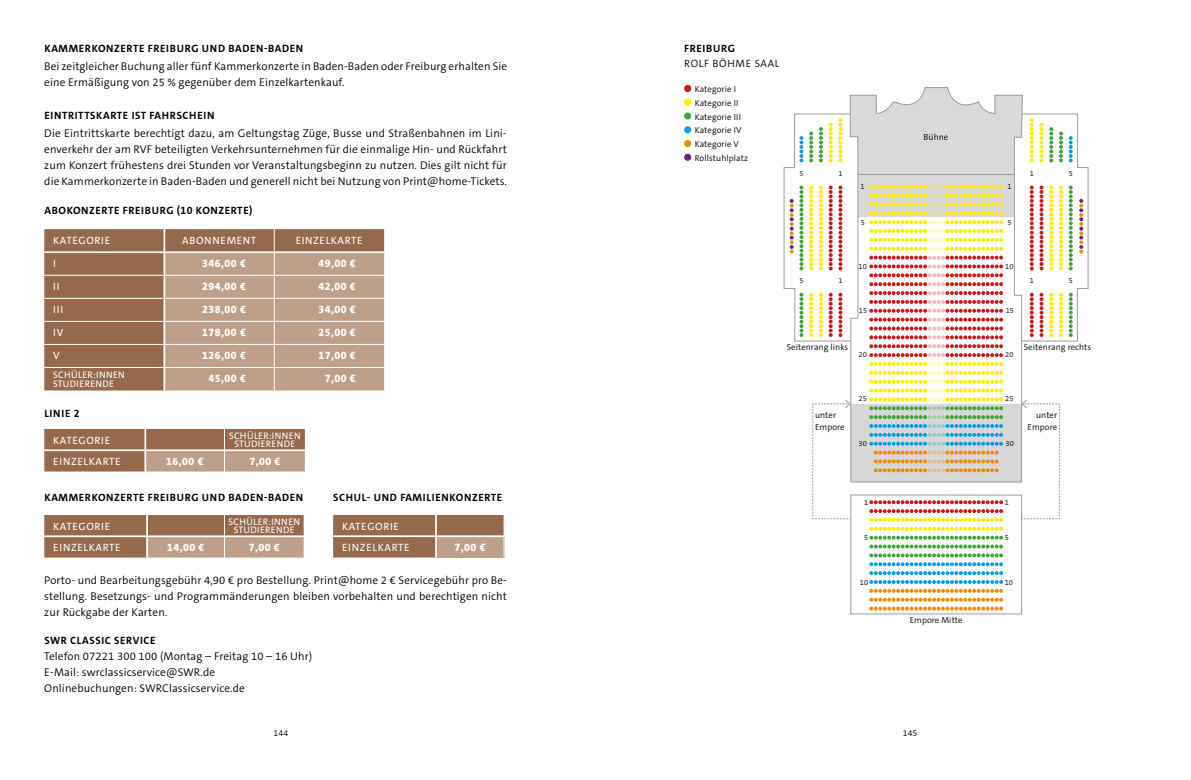
<style>
.page{position:relative;width:1191px;height:780px;background:#fff}
.page>*{position:absolute;margin:0;border:0;box-sizing:border-box;transform-origin:0 0}
.t1{font:300 11.25px/16px "The Sans C5";letter-spacing:.01em;color:#000;text-align:justify}
.t2{font:700 10.62px "The Sans C5";letter-spacing:.06em;color:#000}
.t3{font:800 10.62px "The Sans C5";letter-spacing:.045em;color:#fff}
.t4{font:10.62px/21.2px "The Sans C5";letter-spacing:.06em;color:#fff}
.t5{font:300 10.62px "The Sans C5";letter-spacing:.065em;color:#000}
.t6{font:9.5px/8.8px "The Sans C5";letter-spacing:.03em;color:#fff;text-align:center}
.t7{font:300 8.75px/13.8px "The Sans C5";letter-spacing:.01em;color:#000}
.t8{font:300 8.75px/11.2px "The Sans B W4";letter-spacing:.01em;color:#000}
.t9{font:300 7.5px "The Sans B W4";letter-spacing:.01em;color:#000}
</style>
<div class="page">
<div style="left:684px;top:85px;width:7px;height:7px;background:#cd1719;border-radius:50%"></div>
<div style="left:684px;top:99px;width:7px;height:7px;background:#ffed00;border-radius:50%"></div>
<div style="left:684px;top:112px;width:7px;height:7px;background:#3fa535;border-radius:50%"></div>
<div style="left:684px;top:126px;width:7px;height:7px;background:#009fe3;border-radius:50%"></div>
<div style="left:684px;top:140px;width:7px;height:7px;background:#f18a00;border-radius:50%"></div>
<div style="left:684px;top:154px;width:7px;height:7px;background:#642483;border-radius:50%"></div>
<svg style="left:783px;top:88px;width:305px;height:522px"></svg>
<svg style="left:44px;top:515px;width:260px;height:42px;background:#a68066"></svg>
<hr style="left:146px;top:515px;width:2px;height:20px;background:#fff">
<hr style="left:146px;top:537px;width:2px;height:20px;background:#fff">
<svg style="left:44px;top:429px;width:261px;height:42px;background:#a67f66"></svg>
<hr style="left:144px;top:429px;width:2px;height:20px;background:#fff">
<hr style="left:144px;top:451px;width:2px;height:20px;background:#fff">
<div style="left:44px;top:229px;width:119px;height:161px;background:#96694c"></div>
<svg style="left:165px;top:229px;width:219px;height:161px;background:#b99882"></svg>
<hr style="left:44px;top:275px;width:119px;height:1px;background:#fff">
<hr style="left:44px;top:298px;width:119px;height:1px;background:#fff">
<hr style="left:44px;top:321px;width:119px;height:1px;background:#fff">
<hr style="left:44px;top:344px;width:119px;height:1px;background:#fff">
<hr style="left:44px;top:367px;width:119px;height:1px;background:#fff">
<hr style="left:165px;top:275px;width:109px;height:1px;background:#fff">
<hr style="left:165px;top:298px;width:109px;height:1px;background:#fff">
<hr style="left:165px;top:321px;width:109px;height:1px;background:#fff">
<hr style="left:165px;top:344px;width:109px;height:1px;background:#fff">
<hr style="left:165px;top:367px;width:109px;height:1px;background:#fff">
<hr style="left:274px;top:275px;width:110px;height:1px;background:#fff">
<hr style="left:274px;top:298px;width:110px;height:1px;background:#fff">
<hr style="left:274px;top:321px;width:110px;height:1px;background:#fff">
<hr style="left:274px;top:344px;width:110px;height:1px;background:#fff">
<hr style="left:274px;top:367px;width:110px;height:1px;background:#fff">
<hr style="left:44px;top:251px;width:120px;height:2px;background:#fff">
<hr style="left:164px;top:251px;width:110px;height:2px;background:#fff">
<hr style="left:274px;top:251px;width:110px;height:2px;background:#fff">
<svg style="left:333px;top:515px;width:171px;height:42px;background:#a2795f"></svg>
<hr style="left:435px;top:515px;width:2px;height:20px;background:#fff">
<hr style="left:435px;top:537px;width:2px;height:20px;background:#fff">
<p class="t2" style="left:44px;top:42px;width:260px">KAMMERKONZERTE FREIBURG UND BADEN-BADEN</p>
<p class="t1" style="left:44px;top:59px;width:464px">Bei zeitgleicher Buchung aller fünf Kammerkonzerte in Baden-Baden oder Freiburg erhalten Sie eine Ermäßigung von 25 % gegenüber dem Einzelkartenkauf.</p>
<p class="t2" style="left:44px;top:108px;width:171px">EINTRITTSKARTE IST FAHRSCHEIN</p>
<p class="t1" style="left:44px;top:125px;width:464px">Die Eintrittskarte berechtigt dazu, am Geltungstag Züge, Busse und Straßenbahnen im Lini&shy;enverkehr der am RVF beteiligten Verkehrsunternehmen für die einmalige Hin- und Rückfahrt zum Konzert frühestens drei Stunden vor Veranstaltungsbeginn zu nutzen. Dies gilt nicht für die Kammerkonzerte in Baden-Baden und generell nicht bei Nutzung von Print@home-Tickets.</p>
<p class="t2" style="left:44px;top:204px;width:210px">ABOKONZERTE FREIBURG (10 KONZERTE)</p>
<p class="t4" style="left:53px;top:230px;width:58px">KATEGORIE</p>
<p class="t4" style="left:182px;top:230px;width:76px">ABONNEMENT</p>
<p class="t4" style="left:296px;top:230px;width:68px">EINZELKARTE</p>
<p class="t4" style="left:53px;top:253px;width:4px">I</p>
<p class="t3" style="left:202px;top:257px;width:45px">346,00 €</p>
<p class="t3" style="left:318px;top:257px;width:39px">49,00 €</p>
<p class="t4" style="left:53px;top:276px;width:8px">II</p>
<p class="t3" style="left:202px;top:280px;width:45px">294,00 €</p>
<p class="t3" style="left:318px;top:280px;width:39px">42,00 €</p>
<p class="t4" style="left:53px;top:299px;width:12px">III</p>
<p class="t3" style="left:202px;top:303px;width:45px">238,00 €</p>
<p class="t3" style="left:318px;top:303px;width:39px">34,00 €</p>
<p class="t4" style="left:53px;top:322px;width:12px">IV</p>
<p class="t3" style="left:202px;top:326px;width:45px">178,00 €</p>
<p class="t3" style="left:318px;top:326px;width:39px">25,00 €</p>
<p class="t4" style="left:53px;top:345px;width:8px">V</p>
<p class="t3" style="left:202px;top:349px;width:45px">126,00 €</p>
<p class="t3" style="left:318px;top:349px;width:39px">17,00 €</p>
<p class="t6" style="left:53px;top:370px;width:73px;text-align:left">SCHÜLER:INNEN<br>STUDIERENDE</p>
<p class="t3" style="left:208px;top:372px;width:39px">45,00 €</p>
<p class="t3" style="left:325px;top:372px;width:33px">7,00 €</p>
<p class="t2" style="left:44px;top:406px;width:37px">LINIE 2</p>
<p class="t4" style="left:53px;top:430px;width:58px">KATEGORIE</p>
<p class="t6" style="left:229px;top:431px;width:73px">SCHÜLER:INNEN<br>STUDIERENDE</p>
<p class="t4" style="left:53px;top:451px;width:69px">EINZELKARTE</p>
<p class="t3" style="left:166px;top:455px;width:39px">16,00 €</p>
<p class="t3" style="left:249px;top:455px;width:33px">7,00 €</p>
<p class="t2" style="left:44px;top:490px;width:260px">KAMMERKONZERTE FREIBURG UND BADEN-BADEN</p>
<p class="t4" style="left:53px;top:516px;width:58px">KATEGORIE</p>
<p class="t6" style="left:228px;top:517px;width:73px">SCHÜLER:INNEN<br>STUDIERENDE</p>
<p class="t4" style="left:53px;top:537px;width:69px">EINZELKARTE</p>
<p class="t3" style="left:167px;top:541px;width:39px">14,00 €</p>
<p class="t3" style="left:249px;top:541px;width:33px">7,00 €</p>
<p class="t2" style="left:333px;top:490px;width:171px">SCHUL- UND FAMILIENKONZERTE</p>
<p class="t4" style="left:342px;top:515px;width:69px">KATEGORIE<br>EINZELKARTE</p>
<p class="t3" style="left:454px;top:540px;width:33px">7,00 €</p>
<p class="t1" style="left:44px;top:572px;width:464px">Porto- und Bearbeitungsgebühr 4,90 € pro Bestellung. Print@home 2 € Servicegebühr pro Be&shy;stellung. Besetzungs- und Programmänderungen bleiben vorbehalten und berechtigen nicht zur Rückgabe der Karten.</p>
<p class="t2" style="left:44px;top:634px;width:113px">SWR CLASSIC SERVICE</p>
<p class="t1" style="left:44px;top:648px;width:269px;text-align:left">Telefon 07221 300 100 (Montag – Freitag 10 – 16 Uhr)<br>E-Mail: swrclassicservice@SWR.de<br>Onlinebuchungen: SWRClassicservice.de</p>
<p class="t2" style="left:684px;top:42px;width:52px">FREIBURG</p>
<p class="t5" style="left:684px;top:57px;width:97px">ROLF BÖHME SAAL</p>
<p class="t7" style="left:694px;top:82px;width:55px">Kategorie I<br>Kategorie II<br>Kategorie III<br>Kategorie IV<br>Kategorie V<br>Rollstuhlplatz</p>
<p class="t9" style="left:799px;top:169px;width:6px">5</p>
<p class="t9" style="left:838px;top:169px;width:6px">1</p>
<p class="t8" style="left:923px;top:132px;width:26px">Bühne</p>
<p class="t9" style="left:1029px;top:169px;width:6px">1</p>
<p class="t9" style="left:1068px;top:169px;width:6px">5</p>
<p class="t9" style="left:860px;top:182px;width:6px">1</p>
<p class="t9" style="left:860px;top:217px;width:6px">5</p>
<p class="t9" style="left:858px;top:262px;width:10px">10</p>
<p class="t9" style="left:859px;top:305px;width:10px">15</p>
<p class="t9" style="left:858px;top:349px;width:10px">20</p>
<p class="t9" style="left:858px;top:394px;width:10px">25</p>
<p class="t9" style="left:858px;top:438px;width:10px">30</p>
<p class="t9" style="left:1007px;top:182px;width:6px">1</p>
<p class="t9" style="left:1007px;top:217px;width:6px">5</p>
<p class="t9" style="left:1005px;top:262px;width:10px">10</p>
<p class="t9" style="left:1005px;top:305px;width:10px">15</p>
<p class="t9" style="left:1005px;top:349px;width:10px">20</p>
<p class="t9" style="left:1005px;top:394px;width:10px">25</p>
<p class="t9" style="left:1005px;top:438px;width:10px">30</p>
<p class="t9" style="left:799px;top:276px;width:6px">5</p>
<p class="t9" style="left:838px;top:276px;width:6px">1</p>
<p class="t9" style="left:1029px;top:276px;width:6px">1</p>
<p class="t9" style="left:1068px;top:276px;width:6px">5</p>
<p class="t8" style="left:786px;top:342px;width:63px">Seitenrang links</p>
<p class="t8" style="left:1023px;top:342px;width:69px">Seitenrang rechts</p>
<p class="t8" style="left:815px;top:410px;width:31px">unter<br>Empore</p>
<p class="t8" style="left:1027px;top:410px;width:31px;text-align:right">unter<br>Empore</p>
<p class="t9" style="left:864px;top:497px;width:6px">1</p>
<p class="t9" style="left:864px;top:533px;width:6px">5</p>
<p class="t9" style="left:860px;top:577px;width:10px">10</p>
<p class="t8" style="left:909px;top:614px;width:54px">Empore Mitte</p>
<p class="t9" style="left:1004px;top:497px;width:6px">1</p>
<p class="t9" style="left:1004px;top:533px;width:6px">5</p>
<p class="t9" style="left:1004px;top:577px;width:10px">10</p>
<p class="t7" style="left:274px;top:725px;width:16px">144</p>
<p class="t7" style="left:902px;top:725px;width:16px">145</p>
</div>
